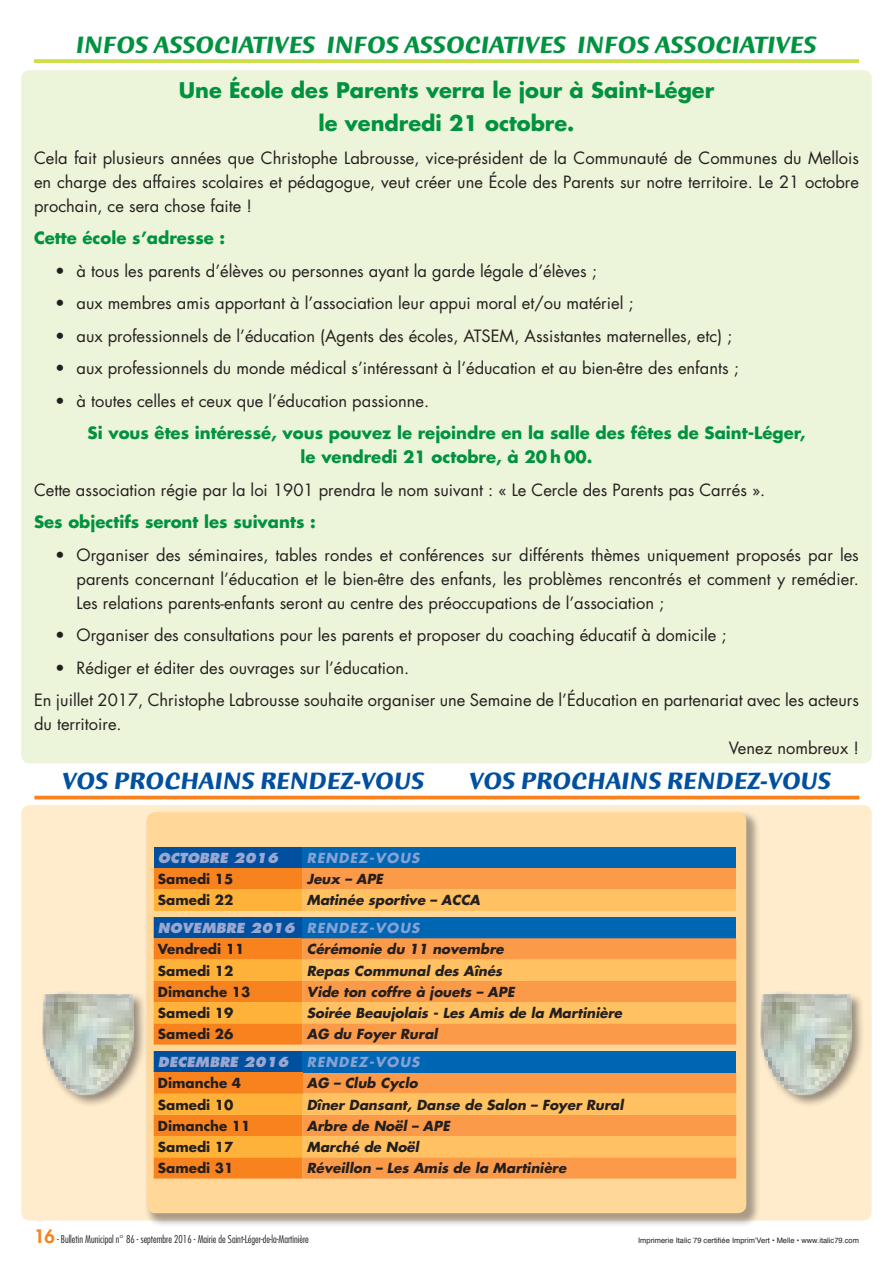
<style>
.page{position:relative;width:893px;height:1263px;background:#fff}
.page>*{position:absolute;margin:0;border:0;box-sizing:border-box;transform-origin:0 0}
.t1{font:italic 700 25.5px "Humana Sans ITC";color:#00923f}
.t2{font:italic 700 25.5px "Humana Sans ITC";color:#00509f}
.t3{font:700 21px/33.8px "Futura";color:#00923f;text-align:center}
.t4{font:16.5px/24px "Futura";color:#241f1f;text-align:justify}
.t5{font:700 16.5px/24px "Futura";color:#00923f;text-align:center}
.t6{font:italic 700 13.5px/27.6px "Futura";color:#241f1f}
.t7{font:700 13.5px "Futura";color:#241f1f}
.t8{font:italic 800 13.5px "Futura";color:#99a7d1}
.t9{font:italic 700 13.5px "Futura";letter-spacing:.08em;color:#85a2d4}
.t10{font:300 condensed 10.5px "Futura";color:#241f1f}
.t11{font:7.5px "Helvetica";color:#241f1f}
.s1{font-weight:800;color:#99a7d1}
.s2{color:#85a2d4}
.s3{font-weight:800;font-stretch:normal;font-size:18px;color:#f8821e}
</style>
<div class="page">
<div style="left:21px;top:805px;width:851px;height:415px;background:#ffeccc;border-radius:9px"></div>
<hr style="left:34px;top:796px;width:825px;height:3px;background:#f8821e">
<div style="left:144px;top:810px;width:616px;height:417px;background:#241f1f;opacity:.4"></div>
<div style="left:147px;top:812px;width:599px;height:401px;background:#ffd899;border-radius:9px"></div>
<div style="left:154px;top:847px;width:149px;height:21px;background:#00509f"></div>
<div style="left:303px;top:847px;width:433px;height:21px;background:#0065b3"></div>
<div style="left:154px;top:868px;width:149px;height:21px;background:#f8821e"></div>
<div style="left:303px;top:868px;width:433px;height:21px;background:#fb9a49"></div>
<div style="left:154px;top:889px;width:149px;height:22px;background:#ffb239"></div>
<div style="left:303px;top:889px;width:433px;height:22px;background:#ffc162"></div>
<div style="left:303px;top:917px;width:433px;height:21px;background:#0065b3"></div>
<div style="left:303px;top:938px;width:433px;height:240px;background:#fb9a49"></div>
<svg style="left:303px;top:959px;width:433px;height:198px;background:#fbae58"></svg>
<div style="left:303px;top:1051px;width:433px;height:21px;background:#0065b3"></div>
<svg style="left:154px;top:917px;width:149px;height:261px;background:#d28c3f"></svg>
<div style="left:40px;top:989px;width:107px;height:119px;background:#241f1f;opacity:.5"></div>
<img style="left:40px;top:989px;width:101px;height:111px">
<div style="left:759px;top:989px;width:107px;height:119px;background:#241f1f;opacity:.5"></div>
<img style="left:752px;top:982px;width:107px;height:118px">
<svg style="left:34px;top:59px;width:825px;height:4px;background:#d0df50"></svg>
<div style="left:21px;top:70px;width:851px;height:693px;background:#ecf4d9;border-radius:9px"></div>
<h1 class="t1" style="left:76px;top:31px;width:742px">INFOS ASSOCIATIVES INFOS ASSOCIATIVES INFOS ASSOCIATIVES</h1>
<p class="t3" style="left:179px;top:73px;width:537px">Une École des Parents verra le jour à Saint-Léger le vendredi 21 octobre.</p>
<p class="t4" style="left:34px;top:146px;width:826px">Cela fait plusieurs années que Christophe Labrousse, vice-président de la Communauté de Communes du Mellois en charge des affaires scolaires et pédagogue, veut créer une École des Parents sur notre territoire. Le 21 octobre prochain, ce sera chose faite !</p>
<p class="t5" style="left:34px;top:226px;width:193px">Cette école s’adresse :</p>
<p class="t4" style="left:55px;top:259px;width:543px">• à tous les parents d’élèves ou personnes ayant la garde légale d’élèves ;</p>
<p class="t4" style="left:55px;top:291px;width:580px">• aux membres amis apportant à l’association leur appui moral et/ou matériel ;</p>
<p class="t4" style="left:55px;top:324px;width:678px">• aux professionnels de l’éducation (Agents des écoles, ATSEM, Assistantes maternelles, etc) ;</p>
<p class="t4" style="left:55px;top:356px;width:685px">• aux professionnels du monde médical s’intéressant à l’éducation et au bien-être des enfants ;</p>
<p class="t4" style="left:55px;top:389px;width:375px">• à toutes celles et ceux que l’éducation passionne.</p>
<p class="t5" style="left:88px;top:421px;width:719px">Si vous êtes intéressé, vous pouvez le rejoindre en la salle des fêtes de Saint-Léger, le vendredi 21 octobre, à 20 h 00.</p>
<p class="t4" style="left:34px;top:478px;width:733px">Cette association régie par la loi 1901 prendra le nom suivant : « Le Cercle des Parents pas Carrés ».</p>
<p class="t5" style="left:34px;top:510px;width:283px">Ses objectifs seront les suivants :</p>
<p class="t4" style="left:77px;top:543px;width:784px;text-indent:-21px">• Organiser des séminaires, tables rondes et conférences sur différents thèmes uniquement proposés par les parents concernant l’éducation et le bien-être des enfants, les problèmes rencontrés et comment y remédier.<br>Les relations parents-enfants seront au centre des préoccupations de l’association ;</p>
<p class="t4" style="left:55px;top:623px;width:673px">• Organiser des consultations pour les parents et proposer du coaching éducatif à domicile ;</p>
<p class="t4" style="left:34px;top:652px;width:826px;line-height:32.5px;text-indent:21px">• Rédiger et éditer des ouvrages sur l’éducation.<br>En juillet 2017, Christophe Labrousse souhaite organiser une Semaine de l’Éducation en partenariat avec les acteurs</p>
<p class="t4" style="left:34px;top:712px;width:89px">du territoire.</p>
<p class="t4" style="left:729px;top:736px;width:132px">Venez nombreux !</p>
<h1 class="t2" style="left:62px;top:768px;width:363px">VOS PROCHAINS RENDEZ-VOUS</h1>
<h1 class="t2" style="left:469px;top:768px;width:363px">VOS PROCHAINS RENDEZ-VOUS</h1>
<p class="t8" style="left:158px;top:849px;width:122px">OCTOBRE 2016</p>
<p class="t9" style="left:307px;top:849px;width:114px">RENDEZ-VOUS</p>
<p class="t7" style="left:158px;top:870px;width:77px">Samedi 15</p>
<p class="t6" style="left:307px;top:865px;width:78px">Jeux – APE</p>
<p class="t7" style="left:158px;top:891px;width:77px">Samedi 22</p>
<p class="t6" style="left:158px;top:886px;width:324px;text-indent:149px">Matinée sportive – ACCA<br><span class="s1">NOVEMBRE 2016</span> <span class="s2">RENDEZ-VOUS</span></p>
<p class="t7" style="left:158px;top:940px;width:88px">Vendredi 11</p>
<p class="t6" style="left:307px;top:935px;width:198px">Cérémonie du 11 novembre</p>
<p class="t7" style="left:158px;top:961px;width:77px">Samedi 12</p>
<p class="t6" style="left:307px;top:956px;width:197px">Repas Communal des Aînés</p>
<p class="t7" style="left:158px;top:983px;width:94px">Dimanche 13</p>
<p class="t6" style="left:307px;top:978px;width:209px">Vide ton coffre à jouets – APE</p>
<p class="t7" style="left:158px;top:1004px;width:77px">Samedi 19</p>
<p class="t6" style="left:307px;top:999px;width:317px">Soirée Beaujolais - Les Amis de la Martinière</p>
<p class="t7" style="left:158px;top:1025px;width:77px">Samedi 26</p>
<p class="t6" style="left:307px;top:1020px;width:132px">AG du Foyer Rural</p>
<p class="t8" style="left:158px;top:1053px;width:132px">DECEMBRE 2016</p>
<p class="t9" style="left:307px;top:1053px;width:114px">RENDEZ-VOUS</p>
<p class="t7" style="left:158px;top:1074px;width:85px">Dimanche 4</p>
<p class="t6" style="left:307px;top:1069px;width:112px">AG – Club Cyclo</p>
<p class="t7" style="left:158px;top:1095px;width:77px">Samedi 10</p>
<p class="t6" style="left:307px;top:1090px;width:318px">Dîner Dansant, Danse de Salon – Foyer Rural</p>
<p class="t7" style="left:158px;top:1117px;width:94px">Dimanche 11</p>
<p class="t6" style="left:307px;top:1112px;width:144px">Arbre de Noël – APE</p>
<p class="t7" style="left:158px;top:1138px;width:77px">Samedi 17</p>
<p class="t6" style="left:307px;top:1133px;width:114px">Marché de Noël</p>
<p class="t7" style="left:158px;top:1159px;width:77px">Samedi 31</p>
<p class="t6" style="left:307px;top:1154px;width:261px">Réveillon – Les Amis de la Martinière</p>
<p class="t10" style="left:34px;top:1233px;width:276px"><span class="s3">16</span> - Bulletin Municipal n° 86 - septembre 2016 - Mairie de Saint-Léger-de-la-Martinière</p>
<p class="t11" style="left:638px;top:1234px;width:222px">Imprimerie Italic 79 certifiée Imprim’Vert • Melle • www.italic79.com</p>
</div>
